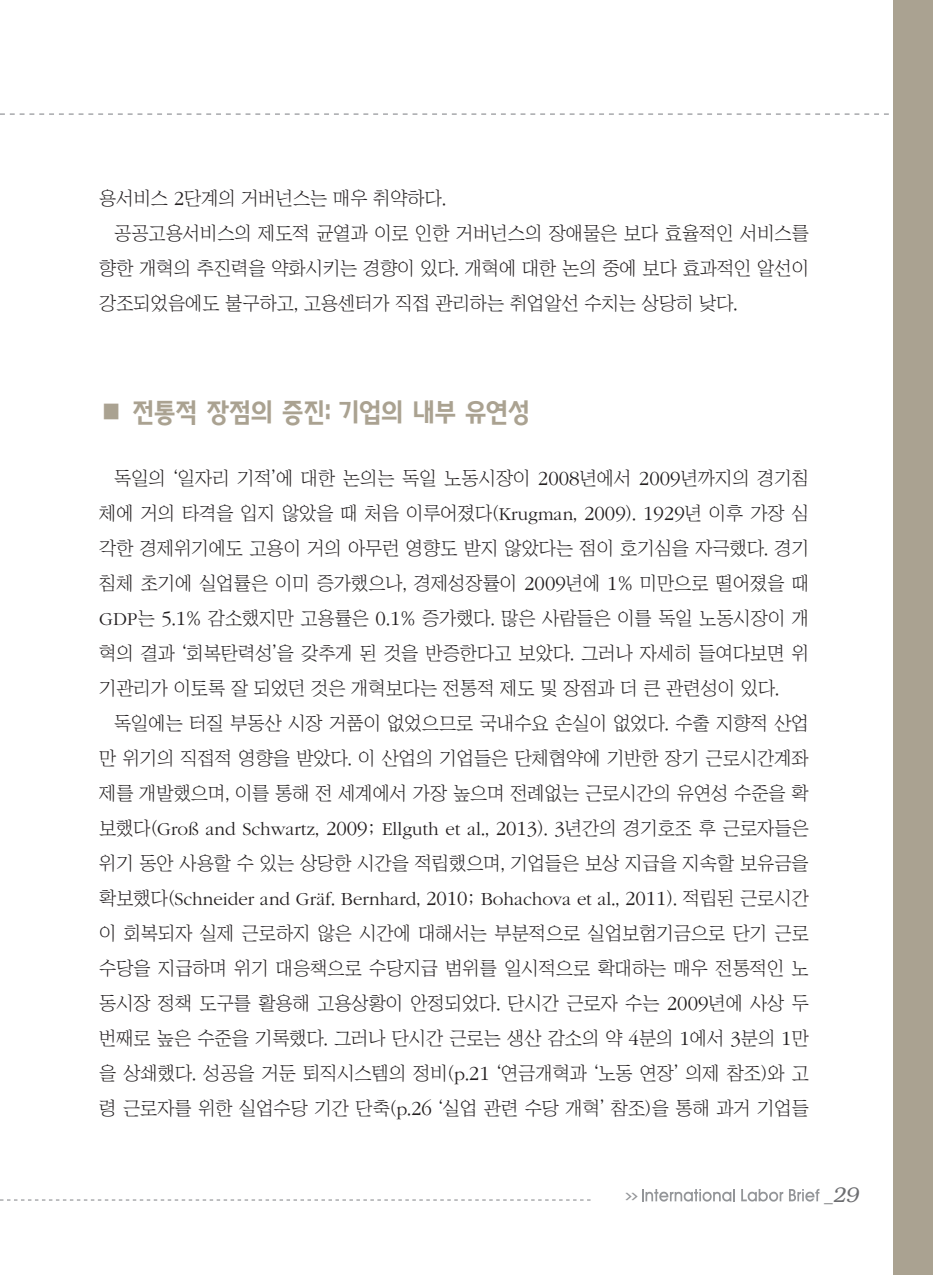
<style>
.page{position:relative;width:933px;height:1275px;background:#fff}
.page>*{position:absolute;margin:0;border:0;box-sizing:border-box;transform-origin:0 0}
.t1{font:26.25px "KBI Zfor SM Esgo H";letter-spacing:-.025em;color:#aaa291}
.t2{font:italic 300 21px "Bookman";color:#6c6d70}
.t3{font:18.9px/35px "Chosunilbo NM";color:#231f20;text-align:justify}
.t4{font:300 18.9px "ITC Garamond Std";color:#231f20}
.t5{font:700 7.88px "Ko Pub Dotum";color:#939598;scale:2 1}
.s1{font-family:"ITC Garamond Std";font-weight:300;font-size:20.82px}
.s2{font-family:"ITC Garamond Std";font-weight:300}
.s3{font-family:"Chosunilbo NM";font-weight:400}
.s4{font-size:20.82px}
.s5{font-family:"Helvetica";font-weight:400;font-style:normal;font-size:17.5px}
</style>
<div class="page">
<svg style="left:0;top:1199px;width:590px;height:1px"></svg>
<svg style="left:0;top:113px;width:889px;height:2px"></svg>
<div style="left:893px;top:0;width:40px;height:1275px;background:#aaa291"></div>
<svg style="left:642px;top:1189px;width:93px;height:13px"></svg>
<svg style="left:741px;top:1189px;width:42px;height:13px"></svg>
<svg style="left:789px;top:1189px;width:30px;height:12px"></svg>
<p class="t3" style="left:99px;top:180px;width:348px">용서비스 <span class="s1">2</span>단계의 거버넌스는 매우 취약하다.</p>
<p class="t3" style="left:114px;top:215px;width:696px">공공고용서비스의 제도적 균열과 이로 인한 거버넌스의 장애물은 보다 효율적인 서비스를</p>
<p class="t3" style="left:99px;top:250px;width:711px">향한 개혁의 추진력을 약화시키는 경향이 있다. 개혁에 대한 논의 중에 보다 효과적인 알선이</p>
<p class="t3" style="left:99px;top:285px;width:640px">강조되었음에도 불구하고, 고용센터가 직접 관리하는 취업알선 수치는 상당히 낮다.</p>
<h1 class="t1" style="left:99px;top:397px;width:432px">■ 전통적 장점의 증진: 기업의 내부 유연성</h1>
<p class="t3" style="left:99px;top:460px;width:711px;text-indent:15px">독일의 ‘일자리 기적’에 대한 논의는 독일 노동시장이 <span class="s1">2008</span>년에서 <span class="s1">2009</span>년까지의 경기침 체에 거의 타격을 입지 않았을 때 처음 이루어졌다(<span class="s2">Krugman</span>, <span class="s1">2009</span>). <span class="s1">1929</span>년 이후 가장 심 각한 경제위기에도 고용이 거의 아무런 영향도 받지 않았다는 점이 호기심을 자극했다. 경기 침체 초기에 실업률은 이미 증가했으나, 경제성장률이 <span class="s1">2009</span>년에 <span class="s1">1</span>% 미만으로 떨어졌을 때 <span class="s2">GDP</span>는 <span class="s1">5</span>.<span class="s1">1</span>% 감소했지만 고용률은 <span class="s1">0</span>.<span class="s1">1</span>% 증가했다. 많은 사람들은 이를 독일 노동시장이 개 혁의 결과 ‘회복탄력성’을 갖추게 된 것을 반증한다고 보았다. 그러나 자세히 들여다보면 위 기관리가 이토록 잘 되었던 것은 개혁보다는 전통적 제도 및 장점과 더 큰 관련성이 있다.</p>
<p class="t3" style="left:99px;top:705px;width:711px;text-indent:15px">독일에는 터질 부동산 시장 거품이 없었으므로 국내수요 손실이 없었다. 수출 지향적 산업 만 위기의 직접적 영향을 받았다. 이 산업의 기업들은 단체협약에 기반한 장기 근로시간계좌 제를 개발했으며, 이를 통해 전 세계에서 가장 높으며 전례없는 근로시간의 유연성 수준을 확</p>
<p class="t4" style="left:99px;top:819px;width:711px"><span class="s3">보했다(</span>Groß and Schwartz<span class="s3">,</span> <span class="s4">2009</span><span class="s3">;</span> Ellguth et al<span class="s3">.,</span> <span class="s4">2013</span><span class="s3">).</span> <span class="s4">3</span><span class="s3">년간의 경기호조 후 근로자들은</span></p>
<p class="t3" style="left:99px;top:845px;width:711px">위기 동안 사용할 수 있는 상당한 시간을 적립했으며, 기업들은 보상 지급을 지속할 보유금을</p>
<p class="t4" style="left:99px;top:889px;width:711px"><span class="s3">확보했다(</span>Schneider and Gräf<span class="s3">.</span> Bernhard<span class="s3">,</span> <span class="s4">2010</span><span class="s3">;</span> Bohachova et al<span class="s3">.,</span> <span class="s4">2011</span><span class="s3">). 적립된 근로시간</span></p>
<p class="t3" style="left:99px;top:915px;width:711px">이 회복되자 실제 근로하지 않은 시간에 대해서는 부분적으로 실업보험기금으로 단기 근로 수당을 지급하며 위기 대응책으로 수당지급 범위를 일시적으로 확대하는 매우 전통적인 노 동시장 정책 도구를 활용해 고용상황이 안정되었다. 단시간 근로자 수는 <span class="s1">2009</span>년에 사상 두 번째로 높은 수준을 기록했다. 그러나 단시간 근로는 생산 감소의 약 <span class="s1">4</span>분의 <span class="s1">1</span>에서 <span class="s1">3</span>분의 <span class="s1">1</span>만 을 상쇄했다. 성공을 거둔 퇴직시스템의 정비(<span class="s2">p</span>.<span class="s1">21</span> ‘연금개혁과 ‘노동 연장’ 의제 참조)와 고 령 근로자를 위한 실업수당 기간 단축(<span class="s2">p</span>.<span class="s1">26</span> ‘실업 관련 수당 개혁’ 참조)을 통해 과거 기업들</p>
<p class="t5" style="left:625px;top:1192px;width:8px">&gt;&gt;</p>
<p class="t2" style="left:824px;top:1183px;width:36px"><span class="s5">_</span>29</p>
</div>
